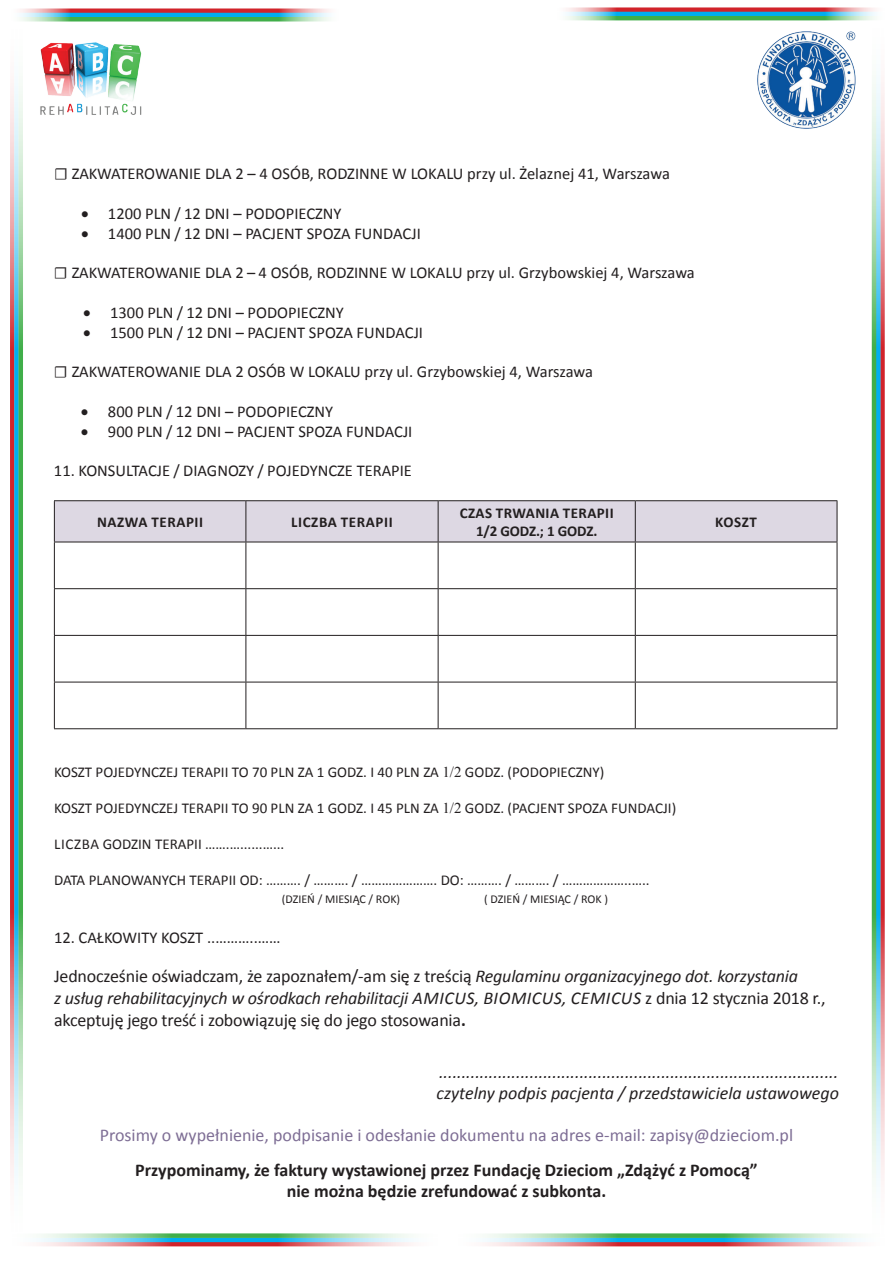
<style>
.page{position:relative;width:893px;height:1263px;background:#fff}
.page>*{position:absolute;margin:0;border:0;box-sizing:border-box;transform-origin:0 0}
.t1{font:18px/21.6px "Calibri";letter-spacing:-.01em;color:#231f20}
.t2{font:italic 18px/21px "Calibri";color:#231f20}
.t3{font:700 18px/21.6px "Calibri";color:#231f20;text-align:center}
.t4{font:18px "Calibri";color:#7e6e95}
.t5{font:16.5px "Calibri";color:#231f20}
.t6{font:15px "Calibri";color:#231f20}
.t7{font:700 15px/18px "Calibri";letter-spacing:.03em;color:#231f20;text-align:center}
.t8{font:12px "Calibri";color:#231f20}
.s1{font-family:"Minion Pro"}
.s2{font-family:"Times New Roman"}
.s3{font-style:italic}
.s4{font-weight:700}
</style>
<div class="page">
<img style="left:757px;top:31px;width:99px;height:98px">
<svg style="left:23px;top:9px;width:306px;height:4px"></svg>
<svg style="left:23px;top:13px;width:307px;height:4px"></svg>
<svg style="left:23px;top:17px;width:305px;height:5px;background:#71c278"></svg>
<svg style="left:566px;top:7px;width:306px;height:5px;background:#d3626a"></svg>
<svg style="left:566px;top:12px;width:306px;height:4px"></svg>
<svg style="left:568px;top:16px;width:304px;height:4px"></svg>
<svg style="left:880px;top:82px;width:5px;height:1099px;background:#d0767e"></svg>
<svg style="left:876px;top:77px;width:4px;height:1108px;background:#4bc4eb"></svg>
<svg style="left:872px;top:8px;width:4px;height:1167px;background:#7dc783"></svg>
<svg style="left:10px;top:83px;width:4px;height:1095px;background:#dd6166"></svg>
<svg style="left:14px;top:79px;width:5px;height:1104px;background:#5ac4e4"></svg>
<svg style="left:19px;top:9px;width:4px;height:1164px;background:#7dc783"></svg>
<svg style="left:39px;top:1242px;width:372px;height:4px"></svg>
<svg style="left:37px;top:1238px;width:376px;height:4px;background:#6bcff5"></svg>
<svg style="left:42px;top:1233px;width:366px;height:5px;background:#97d39d"></svg>
<svg style="left:485px;top:1242px;width:372px;height:4px"></svg>
<svg style="left:483px;top:1238px;width:377px;height:4px;background:#6bcff5"></svg>
<svg style="left:488px;top:1233px;width:367px;height:5px;background:#97d39d"></svg>
<img style="left:40px;top:42px;width:102px;height:73px">
<div style="left:55px;top:501px;width:782px;height:41px;background:#ddd8e3"></div>
<hr style="left:54px;top:500px;width:192px;height:1px;background:#231f20">
<hr style="left:246px;top:500px;width:192px;height:1px;background:#231f20">
<hr style="left:438px;top:500px;width:197px;height:1px;background:#231f20">
<hr style="left:635px;top:500px;width:202px;height:1px;background:#231f20">
<hr style="left:54px;top:542px;width:192px;height:1px;background:#231f20">
<hr style="left:246px;top:542px;width:192px;height:1px;background:#231f20">
<hr style="left:438px;top:542px;width:197px;height:1px;background:#231f20">
<hr style="left:635px;top:542px;width:202px;height:1px;background:#231f20">
<hr style="left:54px;top:588px;width:192px;height:1px;background:#231f20">
<hr style="left:246px;top:588px;width:192px;height:1px;background:#231f20">
<hr style="left:438px;top:588px;width:197px;height:1px;background:#231f20">
<hr style="left:635px;top:588px;width:202px;height:1px;background:#231f20">
<hr style="left:54px;top:635px;width:192px;height:1px;background:#231f20">
<hr style="left:246px;top:635px;width:192px;height:1px;background:#231f20">
<hr style="left:438px;top:635px;width:197px;height:1px;background:#231f20">
<hr style="left:635px;top:635px;width:202px;height:1px;background:#231f20">
<hr style="left:54px;top:682px;width:192px;height:1px;background:#231f20">
<hr style="left:246px;top:682px;width:192px;height:1px;background:#231f20">
<hr style="left:438px;top:682px;width:197px;height:1px;background:#231f20">
<hr style="left:635px;top:682px;width:202px;height:1px;background:#231f20">
<hr style="left:54px;top:728px;width:192px;height:1px;background:#231f20">
<hr style="left:246px;top:728px;width:192px;height:1px;background:#231f20">
<hr style="left:438px;top:728px;width:197px;height:1px;background:#231f20">
<hr style="left:635px;top:728px;width:202px;height:1px;background:#231f20">
<hr style="left:54px;top:501px;width:1px;height:41px;background:#231f20">
<hr style="left:54px;top:542px;width:1px;height:46px;background:#231f20">
<hr style="left:54px;top:589px;width:1px;height:46px;background:#231f20">
<hr style="left:54px;top:636px;width:1px;height:46px;background:#231f20">
<hr style="left:54px;top:682px;width:1px;height:46px;background:#231f20">
<hr style="left:246px;top:501px;width:1px;height:41px;background:#231f20">
<hr style="left:438px;top:501px;width:1px;height:41px;background:#231f20">
<hr style="left:635px;top:501px;width:1px;height:41px;background:#231f20">
<hr style="left:837px;top:501px;width:1px;height:41px;background:#231f20">
<hr style="left:246px;top:542px;width:1px;height:46px;background:#231f20">
<hr style="left:438px;top:542px;width:1px;height:46px;background:#231f20">
<hr style="left:635px;top:542px;width:1px;height:46px;background:#231f20">
<hr style="left:837px;top:542px;width:1px;height:46px;background:#231f20">
<hr style="left:246px;top:589px;width:1px;height:46px;background:#231f20">
<hr style="left:438px;top:589px;width:1px;height:46px;background:#231f20">
<hr style="left:635px;top:589px;width:1px;height:46px;background:#231f20">
<hr style="left:837px;top:589px;width:1px;height:46px;background:#231f20">
<hr style="left:246px;top:636px;width:1px;height:46px;background:#231f20">
<hr style="left:438px;top:636px;width:1px;height:46px;background:#231f20">
<hr style="left:635px;top:636px;width:1px;height:46px;background:#231f20">
<hr style="left:837px;top:636px;width:1px;height:46px;background:#231f20">
<hr style="left:246px;top:682px;width:1px;height:46px;background:#231f20">
<hr style="left:438px;top:682px;width:1px;height:46px;background:#231f20">
<hr style="left:635px;top:682px;width:1px;height:46px;background:#231f20">
<hr style="left:837px;top:682px;width:1px;height:46px;background:#231f20">
<p class="t5" style="left:54px;top:163px;width:617px"><span class="s1">☐</span> ZAKWATEROWANIE DLA 2 – 4 OSÓB, RODZINNE W LOKALU przy ul. Żelaznej 41, Warszawa</p>
<p class="t5" style="left:81px;top:203px;width:262px">• 1200 PLN / 12 DNI – PODOPIECZNY</p>
<p class="t5" style="left:81px;top:223px;width:341px">• 1400 PLN / 12 DNI – PACJENT SPOZA FUNDACJI</p>
<p class="t5" style="left:54px;top:262px;width:642px"><span class="s1">☐</span> ZAKWATEROWANIE DLA 2 – 4 OSÓB, RODZINNE W LOKALU przy ul. Grzybowskiej 4, Warszawa</p>
<p class="t5" style="left:83px;top:302px;width:262px">• 1300 PLN / 12 DNI – PODOPIECZNY</p>
<p class="t5" style="left:83px;top:322px;width:341px">• 1500 PLN / 12 DNI – PACJENT SPOZA FUNDACJI</p>
<p class="t5" style="left:54px;top:361px;width:541px"><span class="s1">☐</span> ZAKWATEROWANIE DLA 2 OSÓB W LOKALU przy ul. Grzybowskiej 4, Warszawa</p>
<p class="t5" style="left:81px;top:401px;width:254px">• 800 PLN / 12 DNI – PODOPIECZNY</p>
<p class="t5" style="left:81px;top:421px;width:333px">• 900 PLN / 12 DNI – PACJENT SPOZA FUNDACJI</p>
<p class="t5" style="left:54px;top:460px;width:360px">11. KONSULTACJE / DIAGNOZY / POJEDYNCZE TERAPIE</p>
<p class="t7" style="left:97px;top:513px;width:108px">NAZWA TERAPII</p>
<p class="t7" style="left:291px;top:513px;width:103px">LICZBA TERAPII</p>
<p class="t7" style="left:460px;top:504px;width:156px">CZAS TRWANIA TERAPII<br>1/2 GODZ.; 1 GODZ.</p>
<p class="t7" style="left:715px;top:513px;width:43px">KOSZT</p>
<p class="t6" style="left:54px;top:763px;width:552px">KOSZT POJEDYNCZEJ TERAPII TO 70 PLN ZA 1 GODZ. I 40 PLN ZA <span class="s2">1/2</span> GODZ. (PODOPIECZNY)</p>
<p class="t6" style="left:54px;top:799px;width:624px">KOSZT POJEDYNCZEJ TERAPII TO 90 PLN ZA 1 GODZ. I 45 PLN ZA <span class="s2">1/2</span> GODZ. (PACJENT SPOZA FUNDACJI)</p>
<p class="t6" style="left:54px;top:835px;width:232px">LICZBA GODZIN TERAPII …….…......…...</p>
<p class="t6" style="left:54px;top:871px;width:597px">DATA PLANOWANYCH TERAPII OD: ………. / ………. / …………………. DO: ………. / ………. / ………………..…..</p>
<p class="t8" style="left:282px;top:891px;width:120px">(DZIEŃ / MIESIĄC / ROK)</p>
<p class="t8" style="left:484px;top:891px;width:125px">( DZIEŃ / MIESIĄC / ROK )</p>
<p class="t5" style="left:54px;top:927px;width:228px">12. CAŁKOWITY KOSZT ..………..……</p>
<p class="t1" style="left:54px;top:966px;width:773px">Jednocześnie oświadczam, że zapoznałem/‐am się z treścią <span class="s3">Regulaminu organizacyjnego dot. korzystania<br>z usług rehabilitacyjnych w ośrodkach rehabilitacji AMICUS, BIOMICUS, CEMICUS</span> z dnia 12 stycznia 2018 r., akceptuję jego treść i zobowiązuję się do jego stosowania<span class="s4">.</span></p>
<p class="t2" style="left:436px;top:1061px;width:404px">........................................................................................ czytelny podpis pacjenta / przedstawiciela ustawowego</p>
<p class="t4" style="left:100px;top:1123px;width:695px">Prosimy o wypełnienie, podpisanie i odesłanie dokumentu na adres e-mail: zapisy@dzieciom.pl</p>
<p class="t3" style="left:135px;top:1159px;width:624px">Przypominamy, że faktury wystawionej przez Fundację Dzieciom „Zdążyć z Pomocą” nie można będzie zrefundować z subkonta.</p>
</div>
